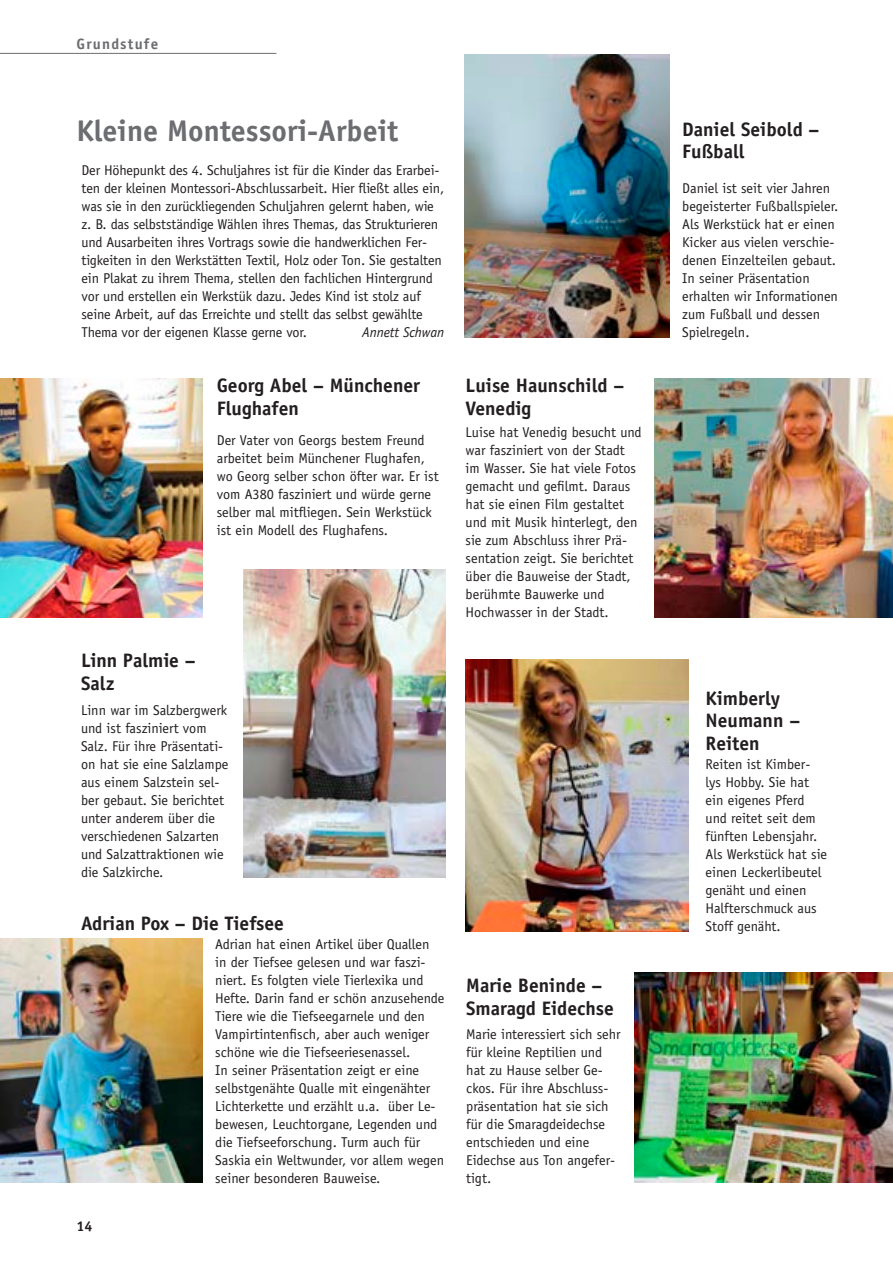
<style>
.page{position:relative;width:893px;height:1263px;background:#fff}
.page>*{position:absolute;margin:0;border:0;box-sizing:border-box;transform-origin:0 0}
.t1{font:700 30px "Officina Sans Std";color:#6c6d70}
.t2{font:700 19.5px/22.5px "Officina Sans Std";color:#231f20}
.t3{font:700 15px "Officina Sans Std";letter-spacing:.08em;color:#6c6d70}
.t4{font:14.25px/18px "Officina Sans Std";color:#231f20}
.t5{font:italic 14.25px "Officina Sans Std";letter-spacing:-.01em;color:#231f20}
.t6{font:700 14.25px "Officina Sans Std";color:#231f20}
</style>
<div class="page">
<hr style="left:0;top:53px;width:276px;height:1px;background:#6c6d70">
<img style="left:466px;top:659px;width:222px;height:273px">
<img style="left:243px;top:570px;width:203px;height:308px">
<img style="left:465px;top:54px;width:204px;height:284px">
<img style="left:0;top:378px;width:202px;height:240px">
<img style="left:655px;top:378px;width:238px;height:240px">
<img style="left:634px;top:972px;width:259px;height:210px">
<img style="left:0;top:939px;width:202px;height:243px">
<p class="t3" style="left:77px;top:34px;width:83px">Grundstufe</p>
<h1 class="t1" style="left:77px;top:112px;width:323px">Kleine Montessori-Arbeit</h1>
<p class="t4" style="left:82px;top:161px;width:364px">Der Höhepunkt des 4. Schuljahres ist für die Kinder das Erarbei&shy;ten der kleinen Montessori-Abschlussarbeit. Hier fließt alles ein, was sie in den zurückliegenden Schuljahren gelernt haben, wie z. B. das selbstständige Wählen ihres Themas, das Strukturieren und Ausarbeiten ihres Vortrags sowie die handwerklichen Fer&shy;tigkeiten in den Werkstätten Textil, Holz oder Ton. Sie gestalten ein Plakat zu ihrem Thema, stellen den fachlichen Hintergrund vor und erstellen ein Werkstük dazu. Jedes Kind ist stolz auf seine Arbeit, auf das Erreichte und stellt das selbst gewählte Thema vor der eigenen Klasse gerne vor.</p>
<p class="t5" style="left:362px;top:324px;width:84px">Annett Schwan</p>
<h2 class="t2" style="left:217px;top:374px;width:205px">Georg Abel – Münchener<br>Flug hafen</h2>
<p class="t4" style="left:217px;top:431px;width:223px">Der Vater von Georgs bestem Freund arbeitet beim Münchener Flughafen, wo Georg selber schon öfter war. Er ist vom A380 fasziniert und würde gerne selber mal mitfliegen. Sein Werkstück ist ein Modell des Flughafens.</p>
<h2 class="t2" style="left:81px;top:649px;width:116px">Linn Palmie –<br>Salz</h2>
<p class="t4" style="left:81px;top:701px;width:149px">Linn war im Salzbergwerk und ist fasziniert vom<br>Salz. Für ihre Präsentati&shy;on hat sie eine Salzlampe aus einem Salzstein sel&shy;ber gebaut. Sie berichtet unter anderem über die verschiedenen Salzarten und Salzattraktionen wie die Salzkirche.</p>
<h2 class="t2" style="left:81px;top:912px;width:205px">Adrian Pox – Die Tiefsee</h2>
<p class="t4" style="left:215px;top:935px;width:231px">Adrian hat einen Artikel über Quallen in der Tiefsee gelesen und war faszi&shy;niert. Es folgten viele Tierlexika und Hefte. Darin fand er schön anzusehende Tiere wie die Tiefseegarnele und den Vampirtintenfisch, aber auch weniger schöne wie die Tiefseeriesenassel.<br>In seiner Präsentation zeigt er eine selbstgenähte Qualle mit eingenähter Lichterkette und erzählt u.a. über Le&shy;bewesen, Leuchtorgane, Legenden und die Tiefseeforschung. Turm auch für Saskia ein Weltwunder, vor allem wegen seiner besonderen Bauweise.</p>
<p class="t6" style="left:77px;top:1217px;width:17px">14</p>
<h2 class="t2" style="left:466px;top:374px;width:160px">Luise Haunschild –<br>Venedig</h2>
<p class="t4" style="left:466px;top:423px;width:178px">Luise hat Venedig besucht und war fasziniert von der Stadt im Wasser. Sie hat viele Fotos gemacht und gefilmt. Daraus hat sie einen Film gestaltet und mit Musik hinterlegt, den sie zum Abschluss ihrer Prä&shy;sentation zeigt. Sie berichtet über die Bauweise der Stadt, berühmte Bauwerke und<br>Hochwasser in der Stadt.</p>
<h2 class="t2" style="left:466px;top:974px;width:149px">Marie Beninde –<br>Smaragd Eidechse</h2>
<p class="t4" style="left:466px;top:1025px;width:156px">Marie interessiert sich sehr für kleine Reptilien und hat zu Hause selber Ge&shy;ckos. Für ihre Abschluss&shy;präsentation hat sie sich für die Smaragdeidechse entschieden und eine<br>Eidechse aus Ton angefer&shy;tigt.</p>
<h2 class="t2" style="left:682px;top:118px;width:139px">Daniel Seibold –<br>Fußball</h2>
<p class="t4" style="left:682px;top:179px;width:158px">Daniel ist seit vier Jahren begeisterter Fußballspieler.<br>Als Werkstück hat er einen<br>Kicker aus vielen verschie&shy;denen Einzelteilen gebaut.<br>In seiner Präsentation erhalten wir Informationen zum Fußball und dessen<br>Spielregeln.</p>
<h2 class="t2" style="left:706px;top:686px;width:96px">Kimberly<br>Neumann –<br>Reiten</h2>
<p class="t4" style="left:706px;top:755px;width:123px">Reiten ist Kimber&shy;lys Hobby. Sie hat ein eigenes Pferd und reitet seit dem fünften Lebensjahr.<br>Als Werkstück hat sie einen Leckerlibeutel genäht und einen<br>Halfterschmuck aus<br>Stoff genäht.</p>
</div>
